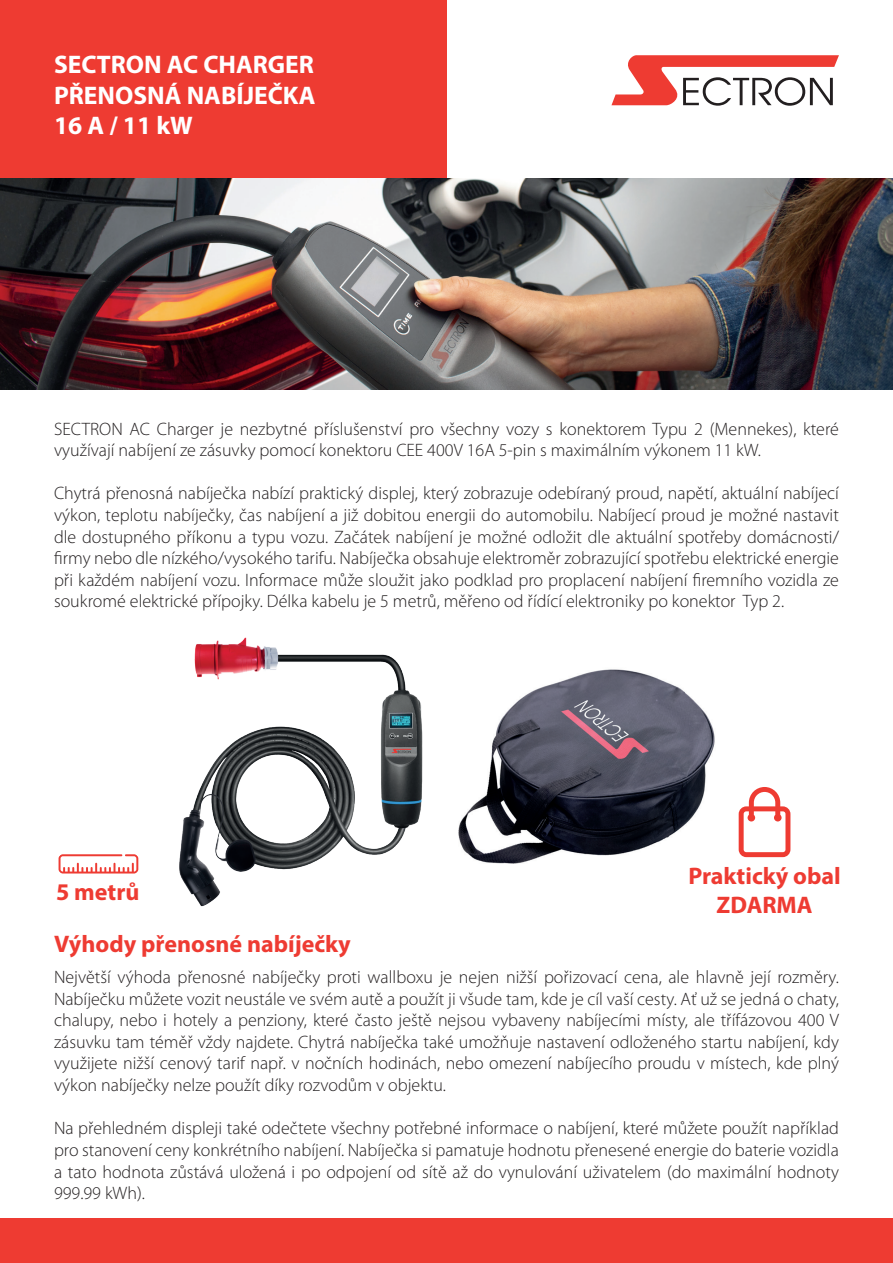
<style>
.page{position:relative;width:893px;height:1263px;background:#fff}
.page>*{position:absolute;margin:0;border:0;box-sizing:border-box;transform-origin:0 0}
.t1{font:700 25.5px/30.6px "Myriad Pro";color:#fff;text-align:justify}
.t2{font:700 24px/28.8px "Myriad Pro";color:#ee3b32;text-align:center}
.t3{font:300 18px/21.6px "Myriad Pro";color:#231f20;text-align:justify}
</style>
<div class="page">
<div style="left:0;top:0;width:446px;height:179px;background:#ee3b32"></div>
<svg style="left:611px;top:55px;width:228px;height:51px"></svg>
<img style="left:0;top:179px;width:893px;height:210px">
<div style="left:0;top:1218px;width:893px;height:45px;background:#ee3b32"></div>
<img style="left:458px;top:669px;width:257px;height:195px">
<svg style="left:739px;top:787px;width:51px;height:70px"></svg>
<svg style="left:59px;top:854px;width:79px;height:19px"></svg>
<img style="left:179px;top:637px;width:244px;height:270px">
<h1 class="t1" style="left:54px;top:48px;width:263px">SECTRON AC CHARGER PŘENOSNÁ NABÍJEČKA 16 A / 11 kW</h1>
<p class="t3" style="left:54px;top:417px;width:786px">SECTRON AC Charger je nezbytné příslušenství pro všechny vozy s konektorem Typu 2 (Mennekes), které využívají nabíjení ze zásuvky pomocí konektoru CEE 400V 16A 5-pin s maximálním výkonem 11 kW.</p>
<p class="t3" style="left:54px;top:482px;width:786px">Chytrá přenosná nabíječka nabízí praktický displej, který zobrazuje odebíraný proud, napětí, aktuální nabíjecí výkon, teplotu nabíječky, čas nabíjení a již dobitou energii do automobilu. Nabíjecí proud je možné nastavit dle dostupného příkonu a typu vozu. Začátek nabíjení je možné odložit dle aktuální spotřeby domácnosti/ firmy nebo dle nízkého/vysokého tarifu. Nabíječka obsahuje elektroměr zobrazující spotřebu elektrické energie při každém nabíjení vozu. Informace může sloužit jako podklad pro proplacení nabíjení firemního vozidla ze soukromé elektrické přípojky. Délka kabelu je 5 metrů, měřeno od řídící elektroniky po konektor Typ 2.</p>
<h2 class="t2" style="left:56px;top:877px;width:85px">5 metrů</h2>
<h2 class="t2" style="left:54px;top:929px;width:298px">Výhody přenosné nabíječky</h2>
<h2 class="t2" style="left:688px;top:861px;width:154px">Praktický obal<br>ZDARMA</h2>
<p class="t3" style="left:54px;top:966px;width:787px">Největší výhoda přenosné nabíječky proti wallboxu je nejen nižší pořizovací cena, ale hlavně její rozměry.<br>Nabíječku můžete vozit neustále ve svém autě a použít ji všude tam, kde je cíl vaší cesty. Ať už se jedná o chaty, chalupy, nebo i hotely a penziony, které často ještě nejsou vybaveny nabíjecími místy, ale třífázovou 400 V zásuvku tam téměř vždy najdete. Chytrá nabíječka také umožňuje nastavení odloženého startu nabíjení, kdy využijete nižší cenový tarif např. v nočních hodinách, nebo omezení nabíjecího proudu v místech, kde plný výkon nabíječky nelze použít díky rozvodům v objektu.</p>
<p class="t3" style="left:54px;top:1117px;width:787px">Na přehledném displeji také odečtete všechny potřebné informace o nabíjení, které můžete použít například pro stanovení ceny konkrétního nabíjení. Nabíječka si pamatuje hodnotu přenesené energie do baterie vozidla a tato hodnota zůstává uložená i po odpojení od sítě až do vynulování uživatelem (do maximální hodnoty 999.99 kWh).</p>
</div>
